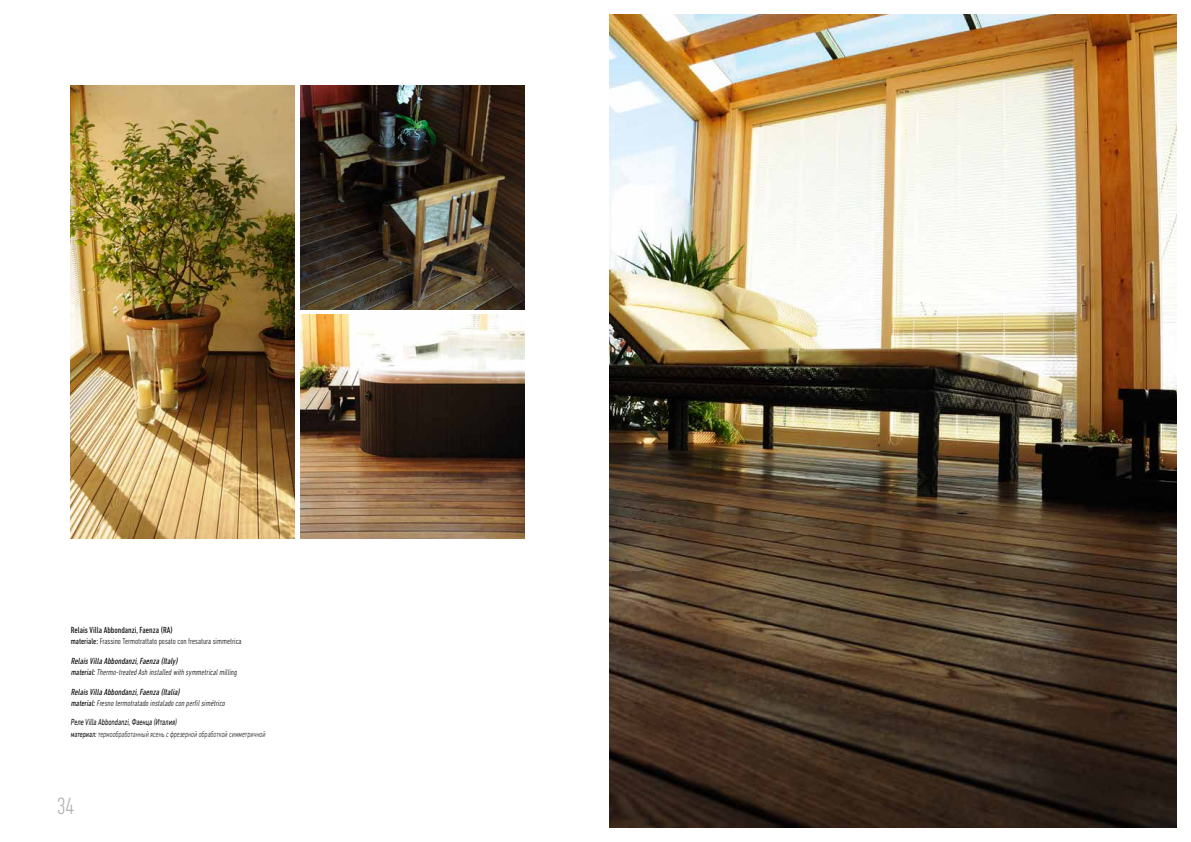
<style>
.page{position:relative;width:1191px;height:842px;background:#fff}
.page>*{position:absolute;margin:0;border:0;box-sizing:border-box;transform-origin:0 0}
.t1{font:300 condensed 24px "DIN Next LT Pro";color:#b3b2b2}
.t2{font:italic condensed 9px "DIN Next LT Pro";color:#000}
.t3{font:italic 9px "DIN Next CYR";color:#000;scale:.7 1}
.t4{font:condensed 9px "DIN Next LT Pro";color:#000}
.t5{font:italic 300 condensed 8.5px "DIN Next LT Pro";color:#000}
.t6{font:italic 300 8.5px "DIN Next CYR";color:#000;scale:.7 1}
.t7{font:300 condensed 8.5px "DIN Next LT Pro";color:#000}
.s1{font-weight:400}
</style>
<div class="page">
<img style="left:609px;top:14px;width:567px;height:814px">
<img style="left:300px;top:85px;width:224px;height:224px">
<img style="left:71px;top:85px;width:224px;height:454px">
<img style="left:300px;top:315px;width:224px;height:224px">
<p class="t4" style="left:71px;top:625px;width:103px">Relais Villa Abbondanzi, Faenza (RA)</p>
<p class="t7" style="left:71px;top:637px;width:172px"><span class="s1">materiale:</span> Frassino Termotrattato posato con fresatura simmetrica</p>
<p class="t2" style="left:71px;top:655px;width:110px">RelaisVilla Abbondanzi,Faenza (Italy)</p>
<p class="t5" style="left:71px;top:667px;width:169px"><span class="s1">material:</span>Thermo-treated Ash installed with symmetricalmilling</p>
<p class="t2" style="left:71px;top:686px;width:112px">RelaisVilla Abbondanzi,Faenza (Italia)</p>
<p class="t5" style="left:71px;top:698px;width:157px"><span class="s1">material:</span>Fresnotermotratadoinstaladocon perfilsimétrico</p>
<p class="t3" style="left:71px;top:717px;width:153px">Реле Villa Abbondanzi, Фаенца (Италия)</p>
<p class="t6" style="left:71px;top:729px;width:280px"><span class="s1">материал:</span> термообработанный ясень с фрезерной обработкой симметричной</p>
<h1 class="t1" style="left:57px;top:792px;width:19px">34</h1>
</div>
